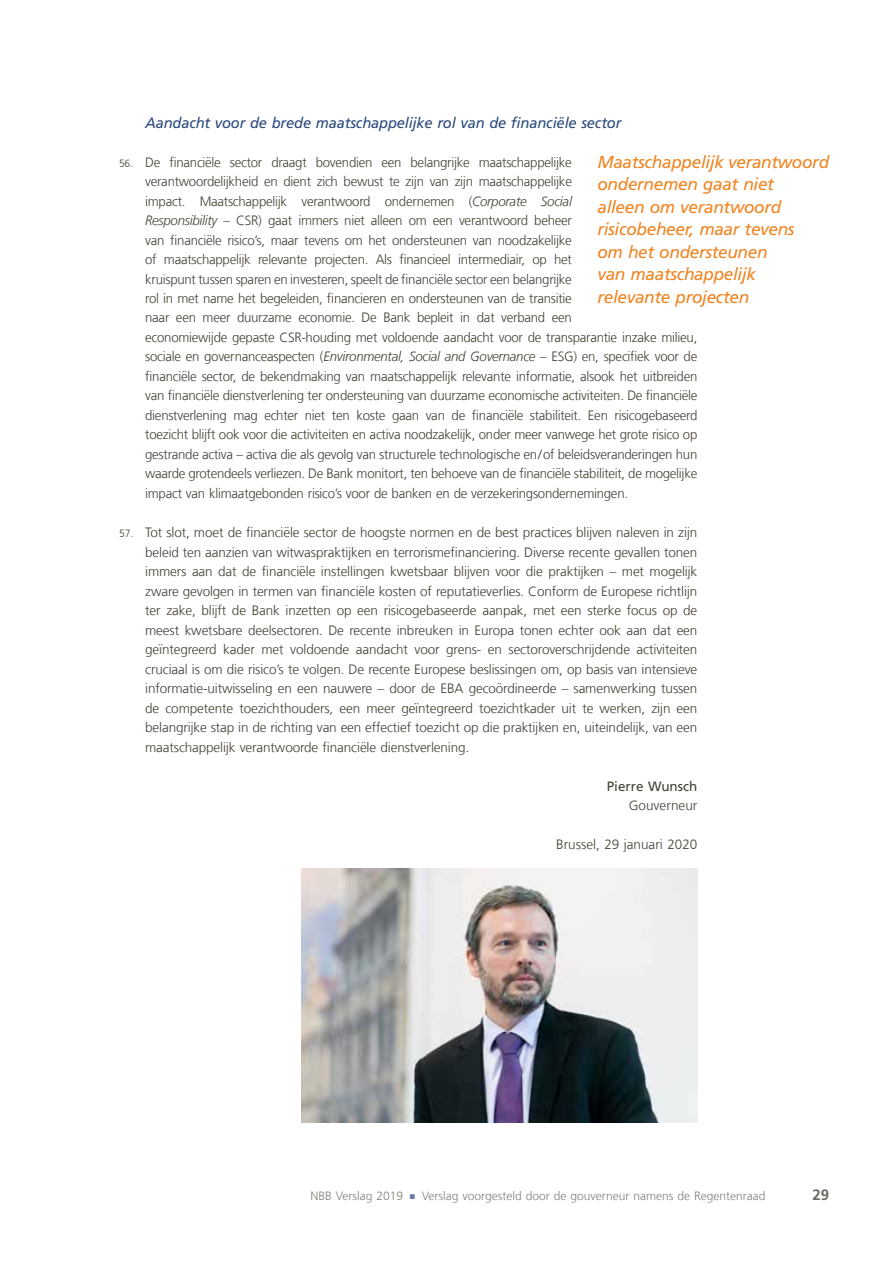
<style>
.page{position:relative;width:893px;height:1263px;background:#fff}
.page>*{position:absolute;margin:0;border:0;box-sizing:border-box;transform-origin:0 0}
.t1{font:italic 17.25px/22.5px "Frutiger LT Com";letter-spacing:-.02em;color:#f18422}
.t2{font:italic 15px "Frutiger LT Com";letter-spacing:-.01em;color:#29497c}
.t3{font:700 15px "Frutiger LT Com";color:#6d6a63}
.t4{font:300 13.5px/19.5px "Frutiger LT Com";letter-spacing:-.02em;color:#454034}
.t5{font:300 13.5px "Frutiger LT Com";color:#454034}
.t6{font:13.5px "Frutiger LT Com";color:#454034}
.t7{font:300 12px "Frutiger LT Com";color:#81807a}
.s1{font-size:10.5px}
.s2{font-style:italic}
.s3{color:#6775a2}
</style>
<div class="page">
<img style="left:302px;top:868px;width:395px;height:254px">
<p class="t2" style="left:145px;top:113px;width:478px">Aandacht voor de brede maatschappelijke rol van de financiële sector</p>
<p class="t4" style="left:145px;top:152px;width:554px;text-indent:-26px"><span class="s1">56.</span> De financiële sector draagt bovendien een belangrijke maatschappelijke<br>verantwoordelijkheid en dient zich bewust te zijn van zijn maatschappelijke<br>impact. Maatschappelijk verantwoord ondernemen (<span class="s2">Corporate Social<br>Responsibility</span> – CSR) gaat immers niet alleen om een verantwoord beheer<br>van financiële risico’s, maar tevens om het ondersteunen van noodzakelijke<br>of maatschappelijk relevante projecten. Als financieel intermediair, op het<br>kruispunt tussen sparen en investeren, speelt de financiële sector een belangrijke<br>rol in met name het begeleiden, financieren en ondersteunen van de transitie<br>naar een meer duurzame economie. De Bank bepleit in dat verband een<br>economiewijde gepaste CSR-houding met voldoende aandacht voor de transparantie inzake milieu, sociale en governanceaspecten (<span class="s2">Environmental, Social and Governance</span> – ESG) en, specifiek voor de financiële sector, de bekendmaking van maatschappelijk relevante informatie, alsook het uitbreiden van financiële dienstverlening ter ondersteuning van duurzame economische activiteiten. De financiële dienstverlening mag echter niet ten koste gaan van de financiële stabiliteit. Een risicogebaseerd toezicht blijft ook voor die activiteiten en activa noodzakelijk, onder meer vanwege het grote risico op gestrande activa – activa die als gevolg van structurele technologische en/of beleidsveranderingen hun waarde grotendeels verliezen. De Bank monitort, ten behoeve van de financiële stabiliteit, de mogelijke impact van klimaatgebonden risico’s voor de banken en de verzekeringsondernemingen.</p>
<p class="t4" style="left:145px;top:522px;width:554px;text-align:justify;text-indent:-26px"><span class="s1">57.</span> Tot slot, moet de financiële sector de hoogste normen en de best practices blijven naleven in zijn beleid ten aanzien van witwaspraktijken en terrorismefinanciering. Diverse recente gevallen tonen immers aan dat de financiële instellingen kwetsbaar blijven voor die praktijken – met mogelijk zware gevolgen in termen van financiële kosten of reputatieverlies. Conform de Europese richtlijn ter zake, blijft de Bank inzetten op een risicogebaseerde aanpak, met een sterke focus op de meest kwetsbare deelsectoren. De recente inbreuken in Europa tonen echter ook aan dat een geïntegreerd kader met voldoende aandacht voor grens- en sectoroverschrijdende activiteiten cruciaal is om die risico’s te volgen. De recente Europese beslissingen om, op basis van intensieve informatie-uitwisseling en een nauwere – door de EBA gecoördineerde – samenwerking tussen de competente toezichthouders, een meer geïntegreerd toezichtkader uit te werken, zijn een belangrijke stap in de richting van een effectief toezicht op die praktijken en, uiteindelijk, van een maatschappelijk verantwoorde financiële dienstverlening.</p>
<p class="t1" style="left:597px;top:151px;width:233px">Maatschappelijk verantwoord ondernemen gaat niet<br>alleen om verantwoord risicobeheer, maar tevens<br>om het ondersteunen<br>van maatschappelijk relevante projecten</p>
<p class="t6" style="left:607px;top:778px;width:92px">Pierre Wunsch</p>
<p class="t5" style="left:629px;top:797px;width:70px">Gouverneur</p>
<p class="t5" style="left:556px;top:836px;width:143px">Brussel, 29 januari 2020</p>
<p class="t7" style="left:310px;top:1188px;width:457px">NBB Verslag 2019 <span class="s3">○</span> Verslag voorgesteld door de gouverneur namens de Regentenraad</p>
<p class="t3" style="left:812px;top:1186px;width:18px">29</p>
</div>
